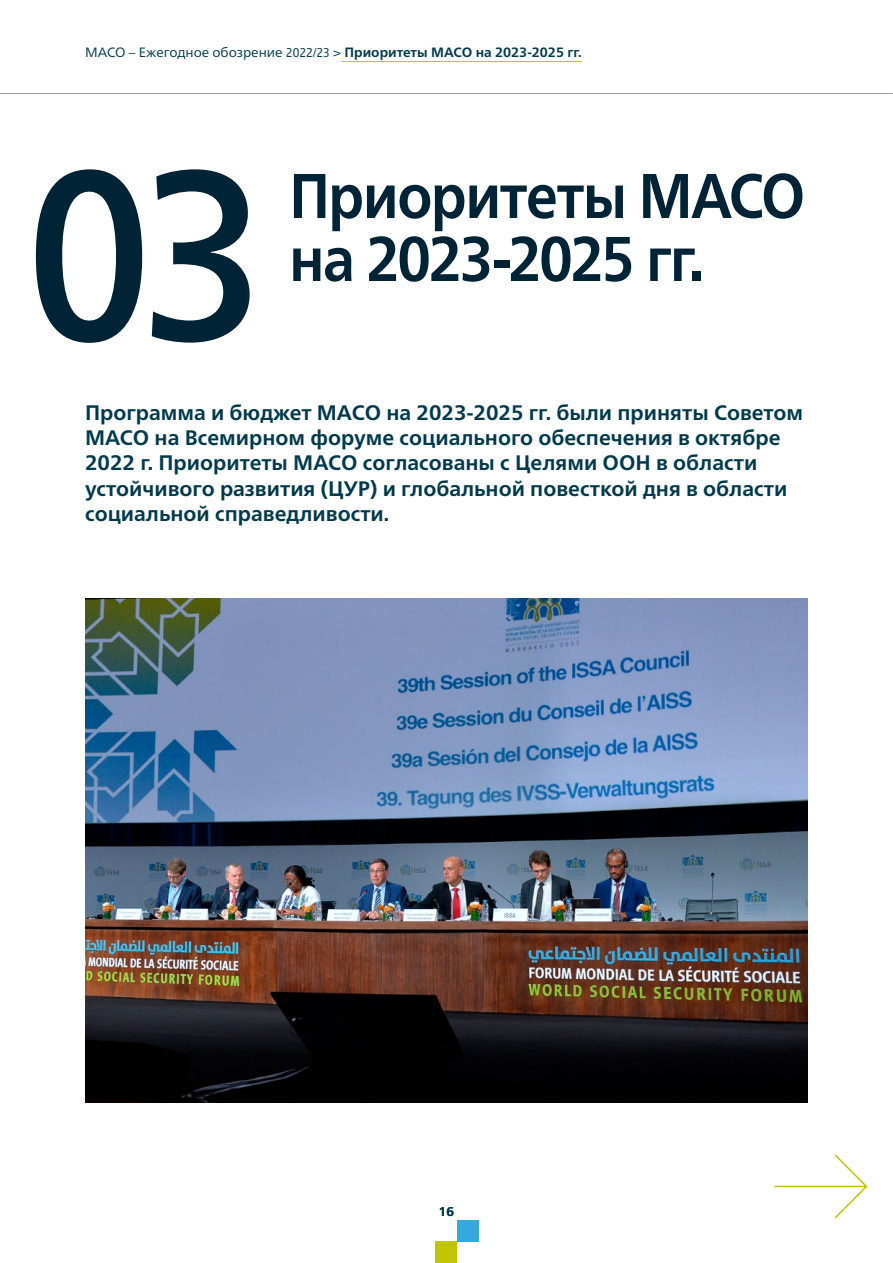
<style>
.page{position:relative;width:893px;height:1263px;background:#fff}
.page>*{position:absolute;margin:0;border:0;box-sizing:border-box;transform-origin:0 0}
.Titre_chapitre_chiffre{font:500 240px "Frutiger Neue LTCYR";color:#002436;scale:.9 1}
.Titre_Chapitre{font:700 63px/63px "Frutiger Neue LTCYR";letter-spacing:-.03em;color:#012336;scale:.9 1}
.Chapeau{font:700 21px/25.2px "Frutiger Neue LTCYR";color:#003a4c}
.t1{font:700 13.5px "Frutiger Neue LTCYR";color:#003a4c}
.t2{font:700 12.75px "Frutiger Neue LTCYR";color:#003a4c}
.s1{font-weight:400}
.s2{font-family:"Vialog LT Com";font-weight:300}
</style>
<div class="page">
<img style="left:85px;top:598px;width:723px;height:505px">
<hr style="left:341px;top:61px;width:241px;height:1px;background:#c0c500">
<div style="left:436px;top:1242px;width:21px;height:21px;background:#c0c500"></div>
<div style="left:457px;top:1220px;width:21px;height:22px;background:#34a9e1"></div>
<hr style="left:0;top:93px;width:893px;height:1px;background:#9c9c9d">
<svg style="left:774px;top:1154px;width:94px;height:65px"></svg>
<p class="t1" style="left:85px;top:44px;width:498px"><span class="s1">MACO – Ежегодное обозрение</span> <span class="s2">2022/23</span> <span class="s1">&gt;</span> Приоритеты МАСО на 2023‑2025 гг.</p>
<p class="Titre_chapitre_chiffre" style="left:26px;top:115px;width:269px">03</p>
<p class="Titre_Chapitre" style="left:289px;top:164px;width:575px">Приоритеты МАСО на 2023‑2025 гг.</p>
<p class="Chapeau" style="left:85px;top:400px;width:720px">Программа и бюджет МАСО на 2023-2025 гг. были приняты Советом МАСО на Всемирном форуме социального обеспечения в октябре 2022 г. Приоритеты МАСО согласованы с Целями ООН в области устойчивого развития (ЦУР) и глобальной повесткой дня в области социальной справедливости.</p>
<p class="t2" style="left:439px;top:1204px;width:17px">16</p>
</div>
